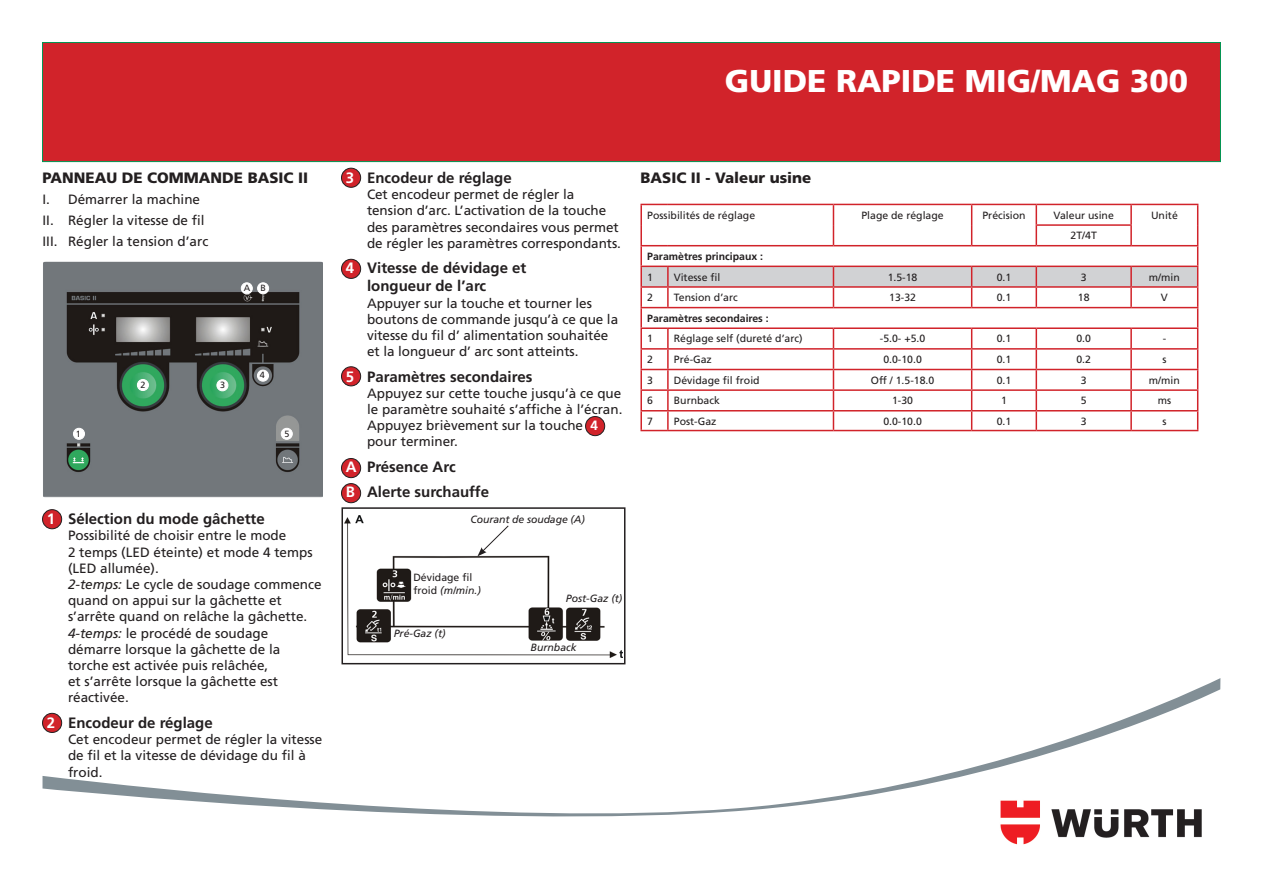
<style>
.page{position:relative;width:1263px;height:893px;background:#fff}
.page>*{position:absolute;margin:0;border:0;box-sizing:border-box;transform-origin:0 0}
.t1{font:900 31.5px "Frutiger LT Pro";color:#fff}
.overskrift{font:700 15px/18px "Frutiger LT Pro";color:#231f20}
.t2{font:900 15px "Frutiger LT Pro";color:#231f20}
.brødtekst{font:13.5px/16.2px "Frutiger LT Pro";color:#231f20}
.overskrift-2{font:13.5px/16.2px "Frutiger LT Pro";letter-spacing:-.005em;color:#231f20}
.t3{font:10.5px/12.6px "Frutiger LT Pro";color:#231f20}
.t4{font:italic 10.5px "Frutiger LT Pro";color:#231f20}
.t5{font:700 10.5px "Frutiger LT Pro";color:#231f20}
.t6{font:9px "Frutiger LT Pro";color:#231f20}
.s1{color:#fff}
.s2{font-style:italic}
.s3{font-weight:700;color:#fff}
</style>
<div class="page">
<div style="left:43px;top:43px;width:1177px;height:119px;background:#d1232a;border:1px solid #009451"></div>
<img style="left:1002px;top:832px;width:200px;height:13px">
<svg style="left:43px;top:678px;width:1177px;height:154px"></svg>
<div style="left:585px;top:416px;width:20px;height:20px;background:#d1232a;border-radius:50%"></div>
<div style="left:585px;top:416px;width:20px;height:20px;border:1px solid #231f20;border-radius:50%"></div>
<div style="left:341px;top:367px;width:20px;height:19px;background:#d1232a;border-radius:50%"></div>
<div style="left:341px;top:367px;width:20px;height:19px;border:1px solid #231f20;border-radius:50%"></div>
<div style="left:341px;top:259px;width:20px;height:19px;background:#d1232a;border-radius:50%"></div>
<div style="left:341px;top:259px;width:20px;height:19px;border:1px solid #231f20;border-radius:50%"></div>
<div style="left:43px;top:713px;width:19px;height:19px;background:#d1232a;border-radius:50%"></div>
<div style="left:43px;top:713px;width:19px;height:19px;border:1px solid #231f20;border-radius:50%"></div>
<div style="left:341px;top:168px;width:20px;height:19px;background:#d1232a;border-radius:50%"></div>
<div style="left:341px;top:168px;width:20px;height:19px;border:1px solid #231f20;border-radius:50%"></div>
<div style="left:341px;top:458px;width:20px;height:20px;background:#d1232a;border-radius:50%"></div>
<div style="left:341px;top:458px;width:20px;height:20px;border:1px solid #231f20;border-radius:50%"></div>
<div style="left:341px;top:484px;width:20px;height:19px;background:#d1232a;border-radius:50%"></div>
<div style="left:341px;top:484px;width:20px;height:19px;border:1px solid #231f20;border-radius:50%"></div>
<div style="left:43px;top:510px;width:19px;height:19px;background:#d1232a;border-radius:50%"></div>
<div style="left:43px;top:510px;width:19px;height:19px;border:1px solid #231f20;border-radius:50%"></div>
<div style="left:341px;top:507px;width:284px;height:157px;border:2px solid #231f20"></div>
<img style="left:344px;top:515px;width:278px;height:142px">
<svg style="left:477px;top:525px;width:32px;height:31px"></svg>
<img style="left:45px;top:263px;width:276px;height:232px">
<div style="left:137px;top:379px;width:11px;height:12px;background:#fff;border-radius:50%"></div>
<div style="left:137px;top:379px;width:12px;height:12px;border:1px solid #fff;border-radius:50%"></div>
<div style="left:258px;top:283px;width:11px;height:11px;background:#fff;border-radius:50%"></div>
<div style="left:257px;top:283px;width:12px;height:11px;border:1px solid #fff;border-radius:50%"></div>
<div style="left:73px;top:428px;width:11px;height:11px;background:#fff;border-radius:50%"></div>
<div style="left:73px;top:428px;width:12px;height:11px;border:1px solid #fff;border-radius:50%"></div>
<div style="left:241px;top:283px;width:11px;height:11px;background:#fff;border-radius:50%"></div>
<div style="left:241px;top:283px;width:11px;height:11px;border:1px solid #fff;border-radius:50%"></div>
<div style="left:257px;top:370px;width:11px;height:11px;background:#fff;border-radius:50%"></div>
<div style="left:257px;top:370px;width:12px;height:11px;border:1px solid #fff;border-radius:50%"></div>
<div style="left:217px;top:380px;width:11px;height:11px;background:#fff;border-radius:50%"></div>
<div style="left:217px;top:380px;width:11px;height:11px;border:1px solid #fff;border-radius:50%"></div>
<div style="left:281px;top:428px;width:11px;height:11px;background:#fff;border-radius:50%"></div>
<div style="left:281px;top:428px;width:11px;height:11px;border:1px solid #fff;border-radius:50%"></div>
<svg style="left:640px;top:204px;width:558px;height:227px"></svg>
<hr style="left:668px;top:430px;width:165px;height:1px;background:#d1232a">
<hr style="left:833px;top:430px;width:139px;height:1px;background:#d1232a">
<hr style="left:972px;top:430px;width:64px;height:1px;background:#d1232a">
<hr style="left:1036px;top:430px;width:95px;height:1px;background:#d1232a">
<hr style="left:1131px;top:430px;width:67px;height:1px;background:#d1232a">
<p class="t1" style="left:725px;top:62px;width:465px">GUIDE RAPIDE MIG/MAG 300</p>
<p class="t2" style="left:43px;top:169px;width:267px">PANNEAU DE COMMANDE BASIC II</p>
<p class="brødtekst" style="left:43px;top:191px;width:159px">I. Démarrer la machine</p>
<p class="brødtekst" style="left:43px;top:212px;width:164px">II. Régler la vitesse de fil</p>
<p class="brødtekst" style="left:43px;top:233px;width:167px">III. Régler la tension d’arc</p>
<p class="t6" style="left:76px;top:428px;width:7px">1</p>
<p class="t6" style="left:141px;top:379px;width:7px">2</p>
<p class="t6" style="left:244px;top:283px;width:8px">A</p>
<p class="t6" style="left:261px;top:283px;width:7px">B</p>
<p class="t6" style="left:220px;top:380px;width:7px">3</p>
<p class="t6" style="left:260px;top:370px;width:7px">4</p>
<p class="t6" style="left:284px;top:428px;width:7px">5</p>
<p class="overskrift" style="left:47px;top:510px;width:220px"><span class="s1">1</span> Sélection du mode gâchette</p>
<p class="brødtekst" style="left:68px;top:528px;width:246px">Possibilité de choisir entre le mode<br>2 temps (LED éteinte) et mode 4 temps (LED allumée).</p>
<p class="brødtekst" style="left:68px;top:576px;width:255px"><span class="s2">2-temps:</span> Le cycle de soudage commence quand on appui sur la gâchette et s’arrête quand on relâche la gâchette.</p>
<p class="brødtekst" style="left:68px;top:625px;width:214px"><span class="s2">4-temps:</span> le procédé de soudage démarre lorsque la gâchette de la torche est activée puis relâchée, et s’arrête lorsque la gâchette est réactivée.</p>
<p class="overskrift" style="left:47px;top:714px;width:168px"><span class="s1">2</span> Encodeur de réglage</p>
<p class="brødtekst" style="left:68px;top:731px;width:256px">Cet encodeur permet de régler la vitesse de fil et la vitesse de dévidage du fil à froid.</p>
<p class="overskrift" style="left:346px;top:169px;width:168px"><span class="s1">3</span> Encodeur de réglage</p>
<p class="overskrift-2" style="left:367px;top:187px;width:255px">Cet encodeur permet de régler la tension d’arc. L’activation de la touche des paramètres secondaires vous permet de régler les paramètres correspondants.</p>
<p class="overskrift" style="left:367px;top:259px;width:161px;text-indent:-21px"><span class="s1">4</span> Vitesse de dévidage et longueur de l’arc</p>
<p class="brødtekst" style="left:367px;top:295px;width:253px">Appuyer sur la touche et tourner les boutons de commande jusqu’à ce que la vitesse du fil d’ alimentation souhaitée et la longueur d’ arc sont atteints.</p>
<p class="overskrift" style="left:346px;top:367px;width:188px"><span class="s1">5</span> Paramètres secondaires</p>
<p class="brødtekst" style="left:367px;top:385px;width:257px">Appuyez sur cette touche jusqu’à ce que le paramètre souhaité s’affiche à l’écran.<br>Appuyez brièvement sur la touche <span class="s3">4 </span>pour terminer.</p>
<p class="overskrift" style="left:346px;top:458px;width:111px"><span class="s1">A</span> Présence Arc</p>
<p class="overskrift" style="left:346px;top:483px;width:145px"><span class="s1">B</span> Alerte surchauffe</p>
<p class="t4" style="left:470px;top:513px;width:116px">Courant de soudage (A)</p>
<p class="t3" style="left:413px;top:571px;width:69px">Dévidage fil froid <span class="s2">(m/min.)</span></p>
<p class="t4" style="left:394px;top:628px;width:53px">Pré-Gaz (t)</p>
<p class="t4" style="left:566px;top:592px;width:58px">Post-Gaz (t)</p>
<p class="t4" style="left:531px;top:641px;width:48px">Burnback</p>
<p class="t2" style="left:640px;top:169px;width:172px">BASIC II - Valeur usine</p>
<p class="t3" style="left:647px;top:209px;width:109px">Possibilités de réglage</p>
<p class="t3" style="left:861px;top:209px;width:84px">Plage de réglage</p>
<p class="t3" style="left:982px;top:209px;width:45px">Précision</p>
<p class="t3" style="left:1054px;top:209px;width:62px">Valeur usine</p>
<p class="t3" style="left:1151px;top:209px;width:28px">Unité</p>
<p class="t3" style="left:1070px;top:229px;width:28px">2T/4T</p>
<p class="t5" style="left:647px;top:250px;width:117px">Paramètres principaux :</p>
<p class="t3" style="left:647px;top:271px;width:7px">1</p>
<p class="t3" style="left:674px;top:271px;width:48px">Vitesse fil</p>
<p class="t3" style="left:888px;top:271px;width:31px">1.5-18</p>
<p class="t3" style="left:997px;top:271px;width:16px">0.1</p>
<p class="t3" style="left:1081px;top:271px;width:7px">3</p>
<p class="t3" style="left:1149px;top:271px;width:32px">m/min</p>
<p class="t3" style="left:647px;top:291px;width:7px">2</p>
<p class="t3" style="left:674px;top:291px;width:65px">Tension d’arc</p>
<p class="t3" style="left:889px;top:291px;width:28px">13-32</p>
<p class="t3" style="left:997px;top:291px;width:16px">0.1</p>
<p class="t3" style="left:1078px;top:291px;width:13px">18</p>
<p class="t3" style="left:1161px;top:291px;width:9px">V</p>
<p class="t5" style="left:647px;top:312px;width:123px">Paramètres secondaires :</p>
<p class="t3" style="left:647px;top:333px;width:7px">1</p>
<p class="t3" style="left:674px;top:333px;width:130px">Réglage self (dureté d’arc)</p>
<p class="t3" style="left:880px;top:333px;width:47px">-5.0- +5.0</p>
<p class="t3" style="left:997px;top:333px;width:16px">0.1</p>
<p class="t3" style="left:1076px;top:333px;width:16px">0.0</p>
<p class="t3" style="left:1163px;top:333px;width:5px">-</p>
<p class="t3" style="left:647px;top:353px;width:7px">2</p>
<p class="t3" style="left:674px;top:353px;width:39px">Pré-Gaz</p>
<p class="t3" style="left:883px;top:353px;width:40px">0.0-10.0</p>
<p class="t3" style="left:997px;top:353px;width:16px">0.1</p>
<p class="t3" style="left:1076px;top:353px;width:16px">0.2</p>
<p class="t3" style="left:1162px;top:353px;width:6px">s</p>
<p class="t3" style="left:647px;top:374px;width:7px">3</p>
<p class="t3" style="left:674px;top:374px;width:87px">Dévidage fil froid</p>
<p class="t3" style="left:871px;top:374px;width:65px">Off / 1.5-18.0</p>
<p class="t3" style="left:997px;top:374px;width:16px">0.1</p>
<p class="t3" style="left:1081px;top:374px;width:7px">3</p>
<p class="t3" style="left:1149px;top:374px;width:32px">m/min</p>
<p class="t3" style="left:647px;top:394px;width:7px">6</p>
<p class="t3" style="left:674px;top:394px;width:48px">Burnback</p>
<p class="t3" style="left:892px;top:394px;width:23px">1-30</p>
<p class="t3" style="left:1001px;top:394px;width:7px">1</p>
<p class="t3" style="left:1081px;top:394px;width:7px">5</p>
<p class="t3" style="left:1158px;top:394px;width:15px">ms</p>
<p class="t3" style="left:647px;top:415px;width:7px">7</p>
<p class="t3" style="left:674px;top:415px;width:44px">Post-Gaz</p>
<p class="t3" style="left:883px;top:415px;width:40px">0.0-10.0</p>
<p class="t3" style="left:997px;top:415px;width:16px">0.1</p>
<p class="t3" style="left:1081px;top:415px;width:7px">3</p>
<p class="t3" style="left:1162px;top:415px;width:6px">s</p>
</div>
